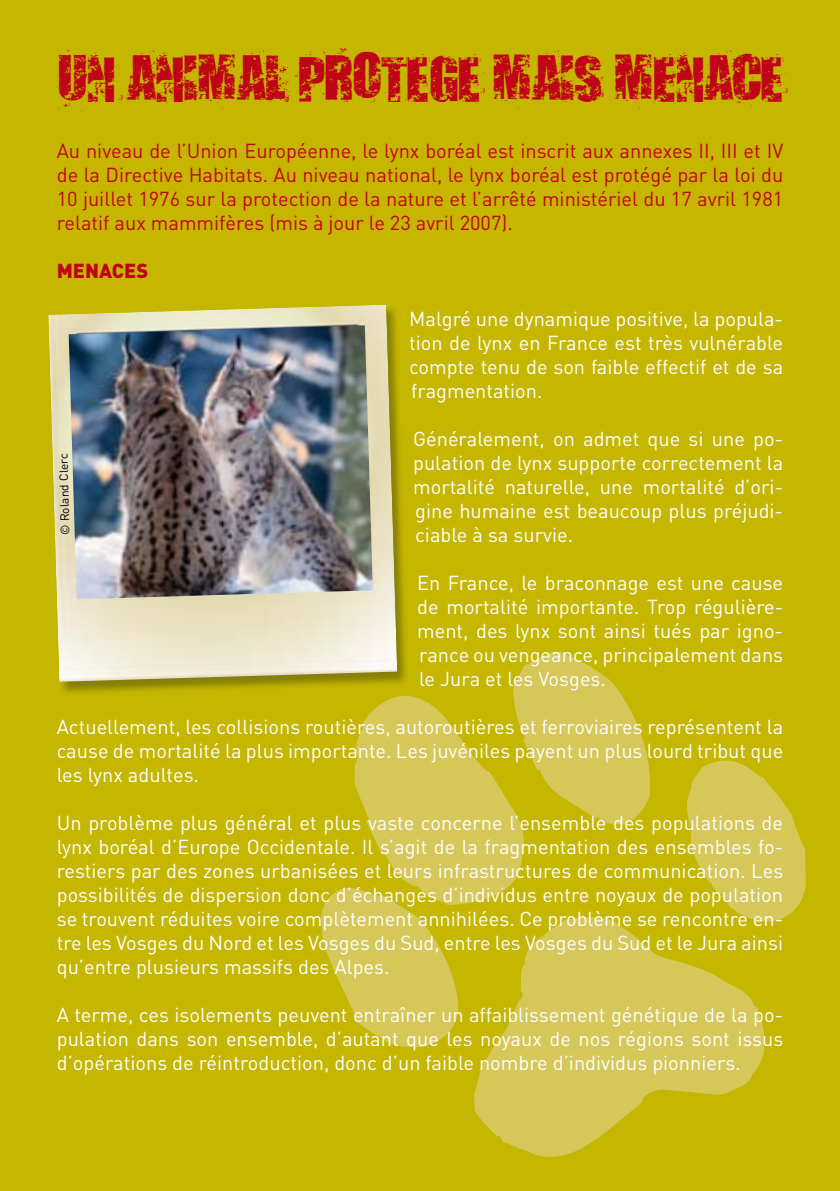
<style>
.page{position:relative;width:840px;height:1191px;background:#fff}
.page>*{position:absolute;margin:0;border:0;box-sizing:border-box;transform-origin:0 0}
.t1{font:48px "Smudgers";letter-spacing:-.03em;color:#c00418}
.t2{font:20px/24px "DIN";color:#fff;text-align:justify}
.t3{font:20px/24px "DIN";color:#c00418;text-align:justify}
.t4{font:900 20px "DIN";color:#c00418}
.t5{font:12px "DIN";color:#000}
</style>
<div class="page">
<div style="left:0;top:0;width:839px;height:1191px;background:#c5b600"></div>
<svg style="left:321px;top:652px;width:484px;height:505px"></svg>
<img style="left:59px;top:385px;width:351px;height:311px">
<img style="left:48px;top:304px;width:349px;height:377px">
<img style="left:69px;top:325px;width:303px;height:274px">
<h1 class="t1" style="left:57px;top:48px;width:727px">UN ANIMAL PROTEGE MAIS MENACE</h1>
<p class="t3" style="left:57px;top:138px;width:727px">Au niveau de l’Union Européenne, le lynx boréal est inscrit aux annexes II, III et IV de la Directive Habitats. Au niveau national, le lynx boréal est protégé par la loi du 10 juillet 1976 sur la protection de la nature et l’arrêté ministériel du 17 avril 1981 relatif aux mammifères (mis à jour le 23 avril 2007).</p>
<p class="t4" style="left:57px;top:258px;width:93px">MENACES</p>
<p class="t2" style="left:409px;top:306px;width:375px">Malgré une dynamique positive, la popula&shy;tion de lynx en France est très vulnérable compte tenu de son faible effectif et de sa fragmentation.</p>
<p class="t2" style="left:413px;top:426px;width:371px">Généralement, on admet que si une po&shy;pulation de lynx supporte correctement la mortalité naturelle, une mortalité d’ori&shy;gine humaine est beaucoup plus préjudi&shy;ciable à sa survie.</p>
<p class="t2" style="left:417px;top:570px;width:367px">En France, le braconnage est une cause de mortalité importante. Trop régulière&shy;ment, des lynx sont ainsi tués par igno&shy;rance ou vengeance, principalement dans le Jura et les Vosges.</p>
<p class="t2" style="left:57px;top:714px;width:727px">Actuellement, les collisions routières, autoroutières et ferroviaires représentent la cause de mortalité la plus importante. Les juvéniles payent un plus lourd tribut que les lynx adultes.</p>
<p class="t2" style="left:57px;top:810px;width:727px">Un problème plus général et plus vaste concerne l’ensemble des populations de lynx boréal d’Europe Occidentale. Il s’agit de la fragmentation des ensembles fo&shy;restiers par des zones urbanisées et leurs infrastructures de communication. Les possibilités de dispersion donc d’échanges d’individus entre noyaux de population se trouvent réduites voire complètement annihilées. Ce problème se rencontre en&shy;tre les Vosges du Nord et les Vosges du Sud, entre les Vosges du Sud et le Jura ainsi qu’entre plusieurs massifs des Alpes.</p>
<p class="t2" style="left:57px;top:1002px;width:727px">A terme, ces isolements peuvent entraîner un affaiblissement génétique de la po&shy;pulation dans son ensemble, d’autant que les noyaux de nos régions sont issus d’opérations de réintroduction, donc d’un faible nombre d’individus pionniers.</p>
<p class="t5" style="left:57px;top:535px;width:83px;rotate:-91deg">© Roland Clerc</p>
</div>
